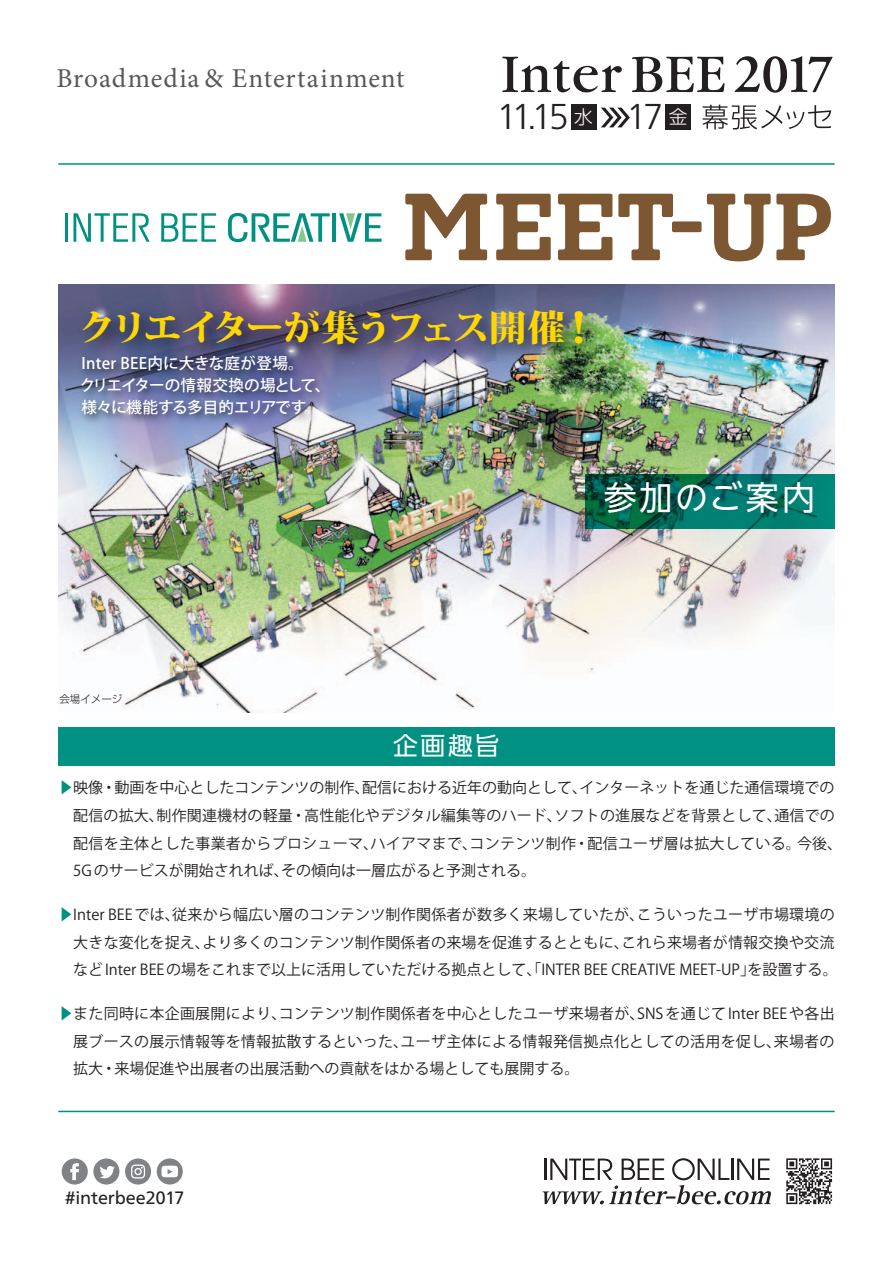
<style>
.page{position:relative;width:893px;height:1263px;background:#fff}
.page>*{position:absolute;margin:0;border:0;box-sizing:border-box;transform-origin:0 0}
.t1{font:800 36.15px "Koz Min Pro";letter-spacing:-.095em;color:#fed702;scale:1.05 1}
.t2{font:300 36px "Frutiger Neue LT Pro";color:#231f20}
.t3{font:33px "UD Shin Go NT Pro";letter-spacing:.085em;color:#fff}
.t4{font:27.3px "Minion Pro";letter-spacing:.035em;color:#57585a}
.t5{font:24.75px "UD Shin Go NT Pro";color:#fff}
.t6{font:18px "Frutiger Neue LT Pro";letter-spacing:-.01em;color:#231f20}
.t7{font:500 15.6px/21.6px "Koz Go Pro";color:#fff}
.t8{font:15px/27.8px "Koz Go Pro";letter-spacing:.01em;color:#231f20}
.t9{font:300 10.5px "Shin Go Pr 6 N";color:#231f20}
.s1{font-size:41.55px}
.s2{color:#009182}
</style>
<div class="page">
<svg style="left:702px;top:105px;width:129px;height:25px"></svg>
<svg style="left:601px;top:108px;width:29px;height:19px"></svg>
<div style="left:571px;top:104px;width:25px;height:26px;background:#231f20"></div>
<div style="left:666px;top:104px;width:25px;height:26px;background:#231f20"></div>
<svg style="left:502px;top:57px;width:120px;height:35px"></svg>
<svg style="left:632px;top:57px;width:93px;height:35px"></svg>
<svg style="left:734px;top:56px;width:99px;height:37px"></svg>
<div style="left:58px;top:726px;width:777px;height:39px;background:#009182"></div>
<img style="left:58px;top:284px;width:777px;height:429px">
<svg style="left:73px;top:213px;width:77px;height:29px"></svg>
<svg style="left:161px;top:213px;width:55px;height:29px"></svg>
<hr style="left:65px;top:213px;width:2px;height:29px;background:#009182">
<hr style="left:332px;top:213px;width:4px;height:29px;background:#009182">
<svg style="left:228px;top:213px;width:102px;height:29px"></svg>
<svg style="left:339px;top:213px;width:43px;height:29px"></svg>
<svg style="left:558px;top:194px;width:54px;height:66px"></svg>
<div style="left:672px;top:221px;width:30px;height:11px;background:#7d5632;border-radius:2px"></div>
<svg style="left:496px;top:194px;width:55px;height:66px"></svg>
<svg style="left:405px;top:194px;width:82px;height:66px"></svg>
<svg style="left:618px;top:194px;width:55px;height:66px"></svg>
<svg style="left:707px;top:194px;width:124px;height:67px"></svg>
<div style="left:62px;top:1158px;width:26px;height:26px;background:#808285;border-radius:50%"></div>
<svg style="left:70px;top:1163px;width:9px;height:17px"></svg>
<div style="left:93px;top:1158px;width:26px;height:26px;background:#808285;border-radius:50%"></div>
<div style="left:125px;top:1158px;width:26px;height:26px;background:#808285;border-radius:50%"></div>
<div style="left:157px;top:1158px;width:26px;height:26px;background:#808285;border-radius:50%"></div>
<svg style="left:100px;top:1166px;width:15px;height:12px"></svg>
<svg style="left:131px;top:1164px;width:14px;height:14px"></svg>
<svg style="left:161px;top:1166px;width:17px;height:11px"></svg>
<img style="left:64px;top:291px;width:565px;height:91px">
<img style="left:75px;top:349px;width:682px;height:98px">
<svg style="left:586px;top:474px;width:249px;height:55px;background:#006a5b"></svg>
<svg style="left:786px;top:1158px;width:46px;height:46px"></svg>
<svg style="left:542px;top:1158px;width:229px;height:46px"></svg>
<hr style="left:58px;top:163px;width:777px;height:2px;background:#009182">
<hr style="left:58px;top:1111px;width:777px;height:1px;background:#009182">
<h3 class="t4" style="left:57px;top:60px;width:349px">Broadmedia &amp; Entertainment</h3>
<h2 class="t2" style="left:496px;top:95px;width:193px">11.15 <sup>水</sup> 17 <sup>金</sup></h2>
<h1 class="t1" style="left:77px;top:300px;width:500px">クリエイターが集うフェス開催<span class="s1">！</span></h1>
<p class="t7" style="left:80px;top:354px;width:252px">Inter BEE内に大きな庭が登場。<br>クリエイターの情報交換の場として、様々に機能する多目的エリアです。</p>
<h3 class="t3" style="left:604px;top:471px;width:213px">参加のご案内</h3>
<p class="t9" style="left:59px;top:691px;width:65px">会場イメージ</p>
<h3 class="t5" style="left:393px;top:726px;width:108px">企画趣旨</h3>
<p class="t8" style="left:58px;top:774px;width:786px"><span class="s2">▶</span>映像・動画を中心としたコンテンツの制作、配信における近年の動向として、インターネットを通じた通信環境での　配信の拡大、制作関連機材の軽量・高性能化やデジタル編集等のハード、ソフトの進展などを背景として、通信での　配信を主体とした事業者からプロシューマ、ハイアマまで、コンテンツ制作・配信ユーザ層は拡大している。今後、　5G のサービスが開始されれば、その傾向は一層広がると予測される。</p>
<p class="t8" style="left:58px;top:901px;width:781px"><span class="s2">▶</span>Inter BEE では、従来から幅広い層のコンテンツ制作関係者が数多く来場していたが、こういったユーザ市場環境の　大きな変化を捉え、より多くのコンテンツ制作関係者の来場を促進するとともに、これら来場者が情報交換や交流　など Inter BEE の場をこれまで以上に活用していただける拠点として、「INTER BEE CREATIVE MEET-UP」を設置する。</p>
<p class="t8" style="left:58px;top:1000px;width:778px;text-align:justify"><span class="s2">▶</span>また同時に本企画展開により、コンテンツ制作関係者を中心としたユーザ来場者が、SNS を通じて Inter BEEや各出　展ブースの展示情報等を情報拡散するといった、ユーザ主体による情報発信拠点化としての活用を促し、来場者の　拡大・来場促進や出展者の出展活動への貢献をはかる場としても展開する。</p>
<p class="t6" style="left:65px;top:1187px;width:121px">#interbee2017</p>
</div>
